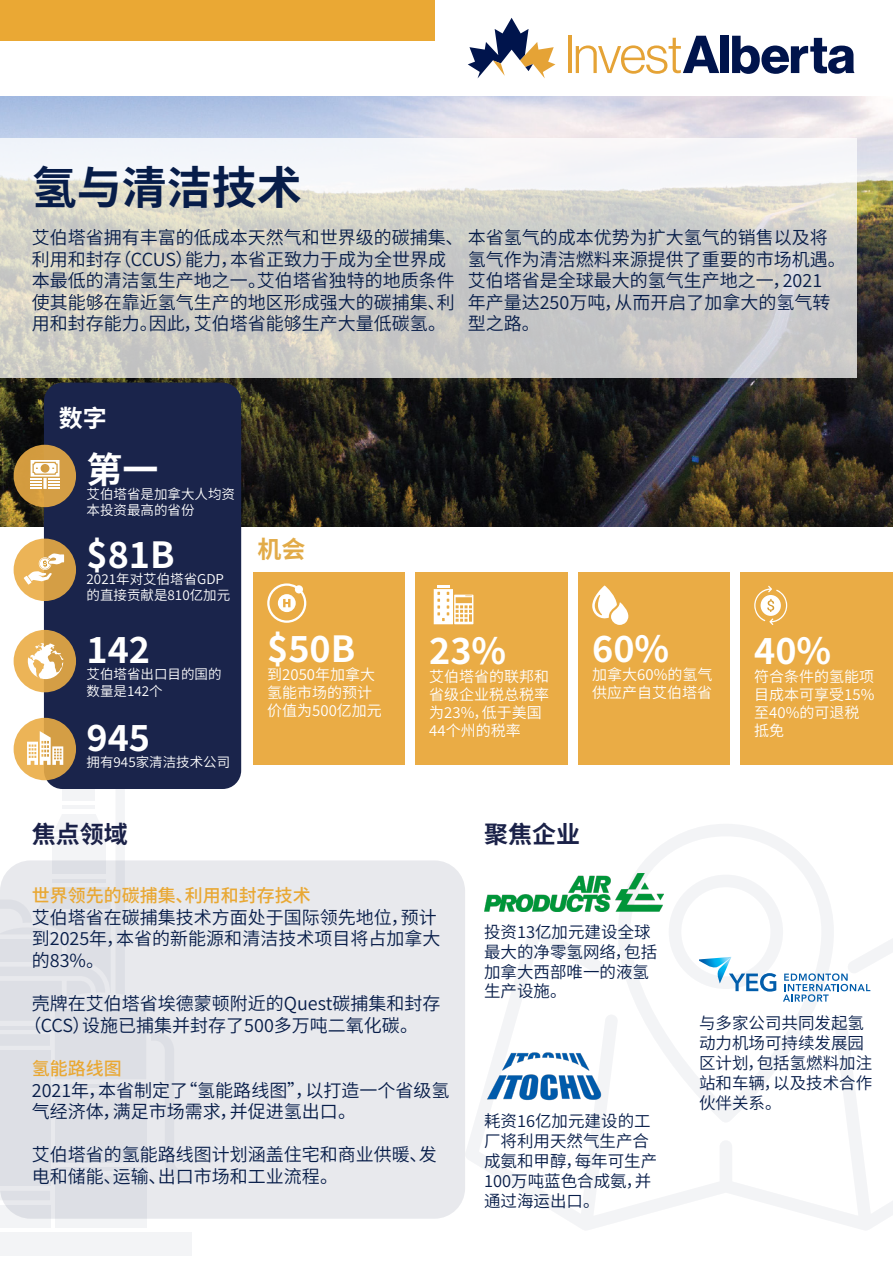
<style>
.page{position:relative;width:893px;height:1263px;background:#fff}
.page>*{position:absolute;margin:0;border:0;box-sizing:border-box;transform-origin:0 0}
.t1{font:700 45px "Source Han Sans CN";color:#071d49}
.t2{font:700 36px "Source Han Sans CN";color:#fff}
.t3{font:700 24px "Source Han Sans CN";color:#1a2148}
.t4{font:700 24px "Source Han Sans CN";color:#fff}
.t5{font:700 24px "Source Han Sans CN";color:#e2ab48}
.t6{font:18px/21.6px "Source Han Sans CN";color:#071d49}
.t7{font:500 18px "Source Han Sans CN";color:#e9a834}
.t8{font:16.5px/19.8px "Source Han Sans CN";color:#071d49}
.t9{font:15px/18px "Source Han Sans CN";color:#fff}
.t10{font:13.5px/16.2px "Source Han Sans CN";color:#fff}
</style>
<div class="page">
<svg style="left:465px;top:926px;width:428px;height:304px"></svg>
<svg style="left:618px;top:824px;width:216px;height:298px"></svg>
<div style="left:0;top:1232px;width:191px;height:23px;background:#f3f4f6"></div>
<div style="left:0;top:860px;width:465px;height:359px;background:#e8e9ed;border-radius:31px"></div>
<img style="left:0;top:97px;width:893px;height:429px">
<svg style="left:0;top:138px;width:857px;height:240px"></svg>
<div style="left:44px;top:383px;width:197px;height:406px;background:#1a244b;border-radius:19px"></div>
<div style="left:14px;top:445px;width:62px;height:62px;background:#d49e45;border-radius:50%"></div>
<div style="left:14px;top:539px;width:62px;height:62px;background:linear-gradient(to right,#f3ba5b,#ca9641);border-radius:50%"></div>
<div style="left:14px;top:630px;width:62px;height:62px;background:linear-gradient(to right,#f3ba5b,#cb9640);border-radius:50%"></div>
<div style="left:253px;top:572px;width:151px;height:193px;background:#eaac45"></div>
<div style="left:415px;top:572px;width:152px;height:193px;background:#eaac45"></div>
<svg style="left:31px;top:460px;width:29px;height:29px"></svg>
<svg style="left:24px;top:553px;width:40px;height:32px"></svg>
<svg style="left:14px;top:718px;width:62px;height:62px"></svg>
<svg style="left:0;top:731px;width:191px;height:496px"></svg>
<svg style="left:28px;top:643px;width:35px;height:36px"></svg>
<svg style="left:267px;top:583px;width:39px;height:40px"></svg>
<svg style="left:434px;top:586px;width:39px;height:38px"></svg>
<div style="left:578px;top:572px;width:151px;height:193px;background:#eaac45"></div>
<div style="left:740px;top:572px;width:153px;height:193px;background:#eaac45"></div>
<svg style="left:592px;top:585px;width:36px;height:40px"></svg>
<svg style="left:754px;top:586px;width:33px;height:39px"></svg>
<img style="left:484px;top:873px;width:180px;height:38px">
<img style="left:484px;top:1051px;width:120px;height:50px">
<svg style="left:669px;top:874px;width:201px;height:128px"></svg>
<div style="left:0;top:0;width:434px;height:41px;background:#eaa834"></div>
<hr style="left:568px;top:36px;width:3px;height:37px;background:#e5a336">
<svg style="left:576px;top:36px;width:143px;height:38px"></svg>
<div style="left:720px;top:36px;width:9px;height:37px;background:#00144c"></div>
<svg style="left:732px;top:36px;width:122px;height:38px"></svg>
<svg style="left:468px;top:18px;width:87px;height:60px"></svg>
<p class="t1" style="left:32px;top:162px;width:271px">氢与清洁技术</p>
<p class="t6" style="left:32px;top:227px;width:797px">艾伯塔省拥有丰富的低成本天然气和世界级的碳捕集、本省氢气的成本优势为扩大氢气的销售以及将利用和封存（CCUS）能力，本省正致力于成为全世界成<br>本最低的清洁氢生产地之一。艾伯塔省独特的地质条件<br>使其能够在靠近氢气生产的地区形成强大的碳捕集、利<br>用和封存能力。因此，艾伯塔省能够生产大量低碳氢。</p>
<p class="t6" style="left:468px;top:249px;width:380px">氢气作为清洁燃料来源提供了重要的市场机遇。艾伯塔省是全球最大的氢气生产地之一，2021<br>年产量达250万吨，从而开启了加拿大的氢气转型之路。</p>
<p class="t4" style="left:59px;top:404px;width:50px">数字</p>
<p class="t2" style="left:87px;top:449px;width:73px">第一</p>
<p class="t10" style="left:87px;top:486px;width:150px">艾伯塔省是加拿大人均资本投资最高的省份</p>
<p class="t2" style="left:87px;top:534px;width:90px">$81B</p>
<p class="t10" style="left:87px;top:571px;width:145px">2021年对艾伯塔省GDP的直接贡献是810亿加元</p>
<p class="t2" style="left:87px;top:630px;width:65px">142</p>
<p class="t10" style="left:87px;top:667px;width:136px">艾伯塔省出口目的国的数量是142个</p>
<p class="t2" style="left:87px;top:718px;width:65px">945</p>
<p class="t10" style="left:87px;top:755px;width:145px">拥有945家清洁技术公司</p>
<p class="t3" style="left:32px;top:820px;width:98px">焦点领域</p>
<p class="t5" style="left:257px;top:536px;width:49px">机会</p>
<p class="t2" style="left:267px;top:629px;width:90px">$50B</p>
<p class="t9" style="left:267px;top:666px;width:116px">到2050年加拿大氢能市场的预计价值为500亿加元</p>
<p class="t2" style="left:429px;top:630px;width:79px">23%</p>
<p class="t9" style="left:429px;top:667px;width:121px">艾伯塔省的联邦和省级企业税总税率为23%，低于美国<br>44个州的税率</p>
<p class="t2" style="left:592px;top:629px;width:79px">60%</p>
<p class="t9" style="left:592px;top:666px;width:122px">加拿大60%的氢气供应产自艾伯塔省</p>
<p class="t3" style="left:484px;top:820px;width:97px">聚焦企业</p>
<p class="t2" style="left:754px;top:630px;width:79px">40%</p>
<p class="t9" style="left:754px;top:667px;width:122px">符合条件的氢能项目成本可享受15%至40%的可退税抵免</p>
<p class="t7" style="left:32px;top:885px;width:280px">世界领先的碳捕集、利用和封存技术</p>
<p class="t6" style="left:32px;top:907px;width:410px">艾伯塔省在碳捕集技术方面处于国际领先地位，预计到2025年，本省的新能源和清洁技术项目将占加拿大的83%。</p>
<p class="t6" style="left:23px;top:993px;width:418px;text-indent:8px">壳牌在艾伯塔省埃德蒙顿附近的Quest碳捕集和封存（CCS）设施已捕集并封存了500多万吨二氧化碳。</p>
<p class="t7" style="left:32px;top:1058px;width:92px">氢能路线图</p>
<p class="t6" style="left:32px;top:1079px;width:419px">2021年，本省制定了“氢能路线图”，以打造一个省级氢气经济体，满足市场需求，并促进氢出口。</p>
<p class="t6" style="left:32px;top:1144px;width:407px">艾伯塔省的氢能路线图计划涵盖住宅和商业供暖、发电和储能、运输、出口市场和工业流程。</p>
<p class="t8" style="left:484px;top:922px;width:175px">投资13亿加元建设全球最大的净零氢网络，包括加拿大西部唯一的液氢生产设施。</p>
<p class="t8" style="left:484px;top:1112px;width:175px">耗资16亿加元建设的工厂将利用天然气生产合成氨和甲醇，每年可生产<br>100万吨蓝色合成氨，并通过海运出口。</p>
<p class="t8" style="left:699px;top:1014px;width:175px">与多家公司共同发起氢动力机场可持续发展园区计划，包括氢燃料加注站和车辆，以及技术合作伙伴关系。</p>
</div>
